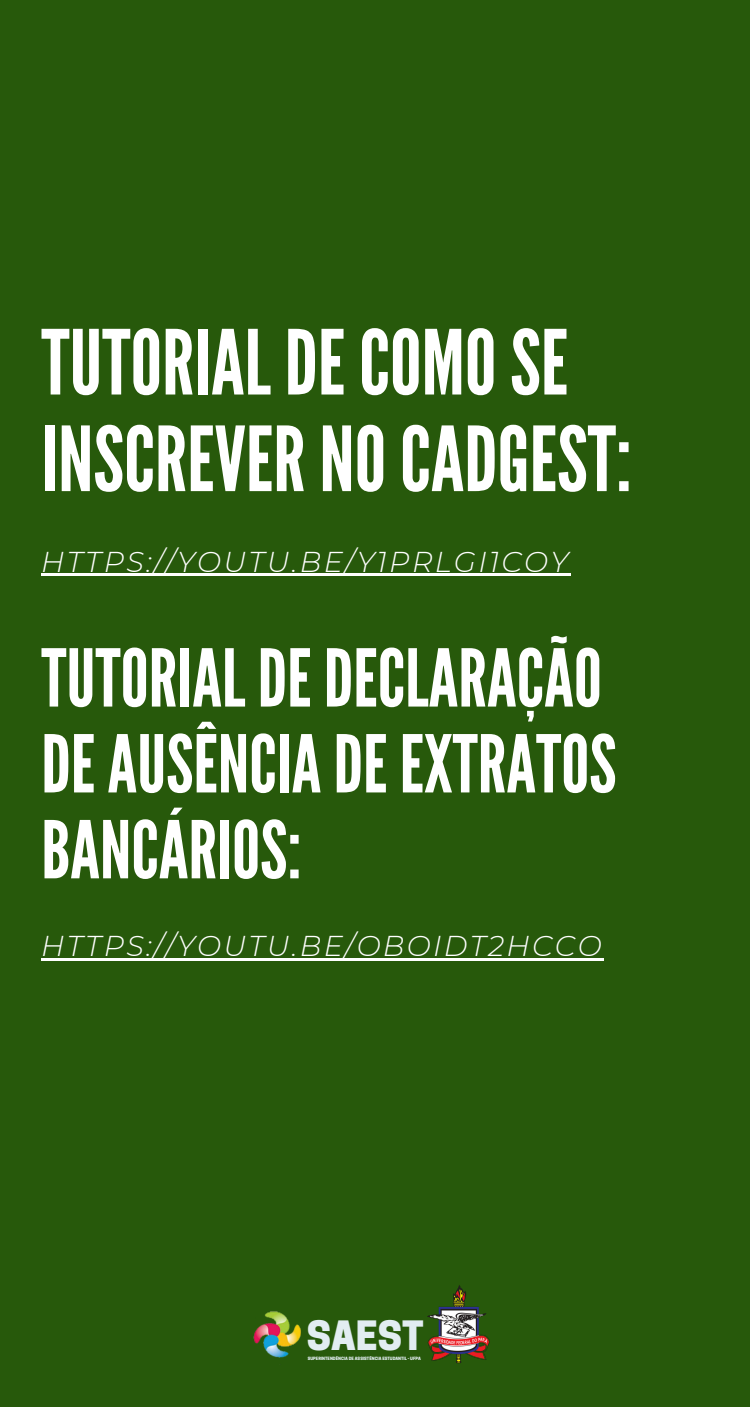
<style>
.page{position:relative;width:750px;height:1407px;background:#fff}
.page>*{position:absolute;margin:0;border:0;box-sizing:border-box;transform-origin:0 0}
.t1{font:89.38px/96.5px "League Gothic";color:#fff}
.t2{font:79.38px/85.9px "League Gothic";color:#fff}
.t3{font:800 37.88px "Cooper Hewitt";color:#e2edf1}
.t4{font:italic 300 28.62px "Montserrat";letter-spacing:.08em;color:#fff}
.t5{font:800 4.25px "Cooper Hewitt";color:#e2edf1}
</style>
<div class="page">
<div style="left:0;top:0;width:750px;height:1406px;background:#27590b"></div>
<img style="left:428px;top:1285px;width:61px;height:78px">
<img style="left:253px;top:1311px;width:48px;height:47px">
<hr style="left:41px;top:573px;width:530px;height:3px;background:#fff">
<hr style="left:41px;top:958px;width:563px;height:3px;background:#fff">
<h1 class="t1" style="left:41px;top:316px;width:592px">TUTORIALDECOMOSE<br>INSCREVERNOCADGEST:</h1>
<p class="t4" style="left:41px;top:544px;width:529px">HTTPS://YOUTU.BE/Y1PRLGI1COY</p>
<h2 class="t2" style="left:41px;top:637px;width:577px">TUTORIALDEDECLARAÇÃO<br>DEAUSÊNCIADE EXTRATOS<br>BANCÁRIOS:</h2>
<p class="t4" style="left:41px;top:928px;width:562px">HTTPS://YOUTU.BE/OBOIDT2HCCO</p>
<h3 class="t3" style="left:307px;top:1321px;width:118px">SAEST</h3>
<p class="t5" style="left:308px;top:1356px;width:115px">SUPERINTENDÊNCIA DE ASSISTÊNCIA ESTUDANTIL - UFPA</p>
</div>
